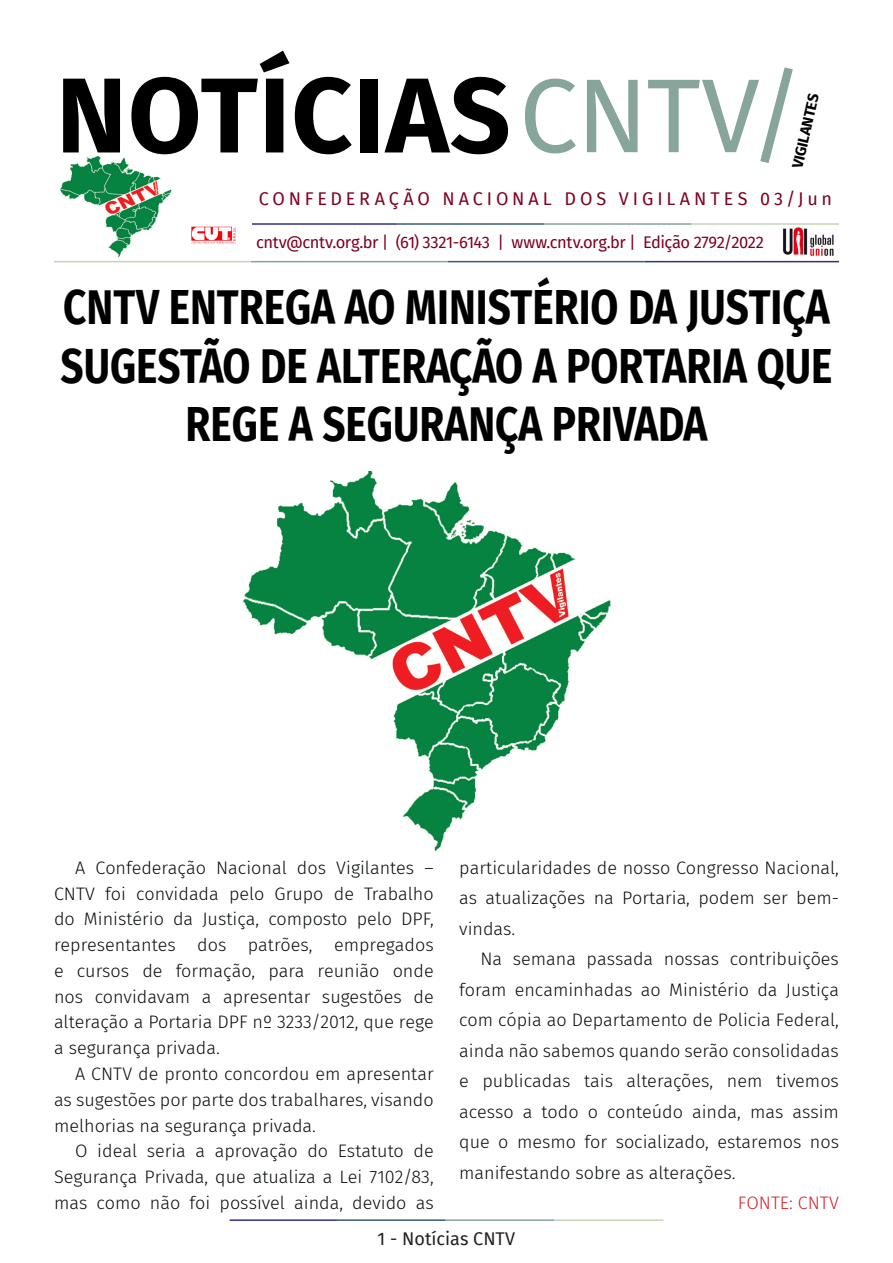
<style>
.page{position:relative;width:893px;height:1263px;background:#fff}
.page>*{position:absolute;margin:0;border:0;box-sizing:border-box;transform-origin:0 0}
.t1{font:700 106.5px "Fira Sans";letter-spacing:.01em;color:#000}
.t2{font:700 49.05px/58.5px "Fira Sans";color:#000001;text-align:center;scale:.83 1}
.t3{font:300 18px/25.8px "Fira Sans";color:#080d0b;text-align:justify}
.t4{font:18px "Fira Sans";letter-spacing:.215em;color:#7e0220}
.t5{font:18px "Fira Sans";color:#231f20}
.t6{font:300 18px "Fira Sans";color:#d1232a}
.t7{font:16.5px "Fira Sans";letter-spacing:-.025em;color:#7e0220}
.t8{font:700 15px "Fira Sans";color:#000001}
.s1{font-weight:400;font-size:105px;color:#87a59a}
</style>
<div class="page">
<hr style="left:230px;top:1219px;width:107px;height:2px;background:#2f3088">
<hr style="left:337px;top:1219px;width:109px;height:2px;background:#3a5f6d">
<hr style="left:446px;top:1219px;width:109px;height:2px;background:#87a59a">
<hr style="left:555px;top:1219px;width:108px;height:2px;background:#c6d5b7">
<img style="left:782px;top:227px;width:54px;height:34px">
<hr style="left:252px;top:223px;width:145px;height:2px;background:#2f3088">
<hr style="left:397px;top:223px;width:147px;height:2px;background:#3a5f6d">
<hr style="left:544px;top:223px;width:148px;height:2px;background:#87a59a">
<hr style="left:692px;top:223px;width:147px;height:2px;background:#c6d5b7">
<hr style="left:645px;top:261px;width:194px;height:1px;background:#2f3088">
<hr style="left:448px;top:261px;width:197px;height:1px;background:#3a5f6d">
<hr style="left:251px;top:261px;width:197px;height:1px;background:#87a59a">
<hr style="left:54px;top:261px;width:197px;height:1px;background:#c6d5b7">
<img style="left:61px;top:157px;width:110px;height:100px">
<img style="left:191px;top:226px;width:45px;height:18px">
<img style="left:244px;top:472px;width:367px;height:378px">
<p class="t1" style="left:56px;top:26px;width:749px">NOTÍCIAS<span class="s1">CNTV/</span></p>
<p class="t8" style="left:785px;top:165px;width:77px;rotate:-77deg">VIGILANTES</p>
<p class="t4" style="left:259px;top:185px;width:575px">CONFEDERAÇÃO NACIONAL DOS VIGILANTES 03/Jun</p>
<p class="t7" style="left:256px;top:229px;width:509px">cntv@cntv.org.br | (61) 3321-6143 | www.cntv.org.br | Edição 2792/2022</p>
<p class="t2" style="left:61px;top:275px;width:931px">CNTV ENTREGA AO MINISTÉRIO DA JUSTIÇA<br>SUGESTÃO DE ALTERAÇÃO A PORTARIA QUE<br>REGE A SEGURANÇA PRIVADA</p>
<p class="t3" style="left:54px;top:854px;width:381px;text-indent:21px">A Confederação Nacional dos Vigilantes – CNTV foi convidada pelo Grupo de Trabalho do Ministério da Justiça, composto pelo DPF, representantes dos patrões, empregados e cursos de formação, para reunião onde nos convidavam a apresentar sugestões de alteração a Portaria DPF nº 3233/2012, que rege a segurança privada.</p>
<p class="t3" style="left:54px;top:1061px;width:381px;text-indent:21px">A CNTV de pronto concordou em apresentar as sugestões por parte dos trabalhares, visando melhorias na segurança privada.</p>
<p class="t3" style="left:54px;top:1138px;width:381px;text-indent:21px">O ideal seria a aprovação do Estatuto de Segurança Privada, que atualiza a Lei 7102/83, mas como não foi possível ainda, devido as</p>
<p class="t3" style="left:459px;top:852px;width:381px;line-height:30.5px">particularidades de nosso Congresso Nacional, as atualizações na Portaria, podem ser bem&shy;vindas.</p>
<p class="t3" style="left:459px;top:943px;width:381px;line-height:30.5px;text-indent:21px">Na semana passada nossas contribuições foram encaminhadas ao Ministério da Justiça com cópia ao Departamento de Policia Federal, ainda não sabemos quando serão consolidadas e publicadas tais alterações, nem tivemos acesso a todo o conteúdo ainda, mas assim que o mesmo for socializado, estaremos nos manifestando sobre as alterações.</p>
<p class="t6" style="left:738px;top:1190px;width:103px">FONTE: CNTV</p>
<p class="t5" style="left:378px;top:1225px;width:139px">1 - Notícias CNTV</p>
</div>
